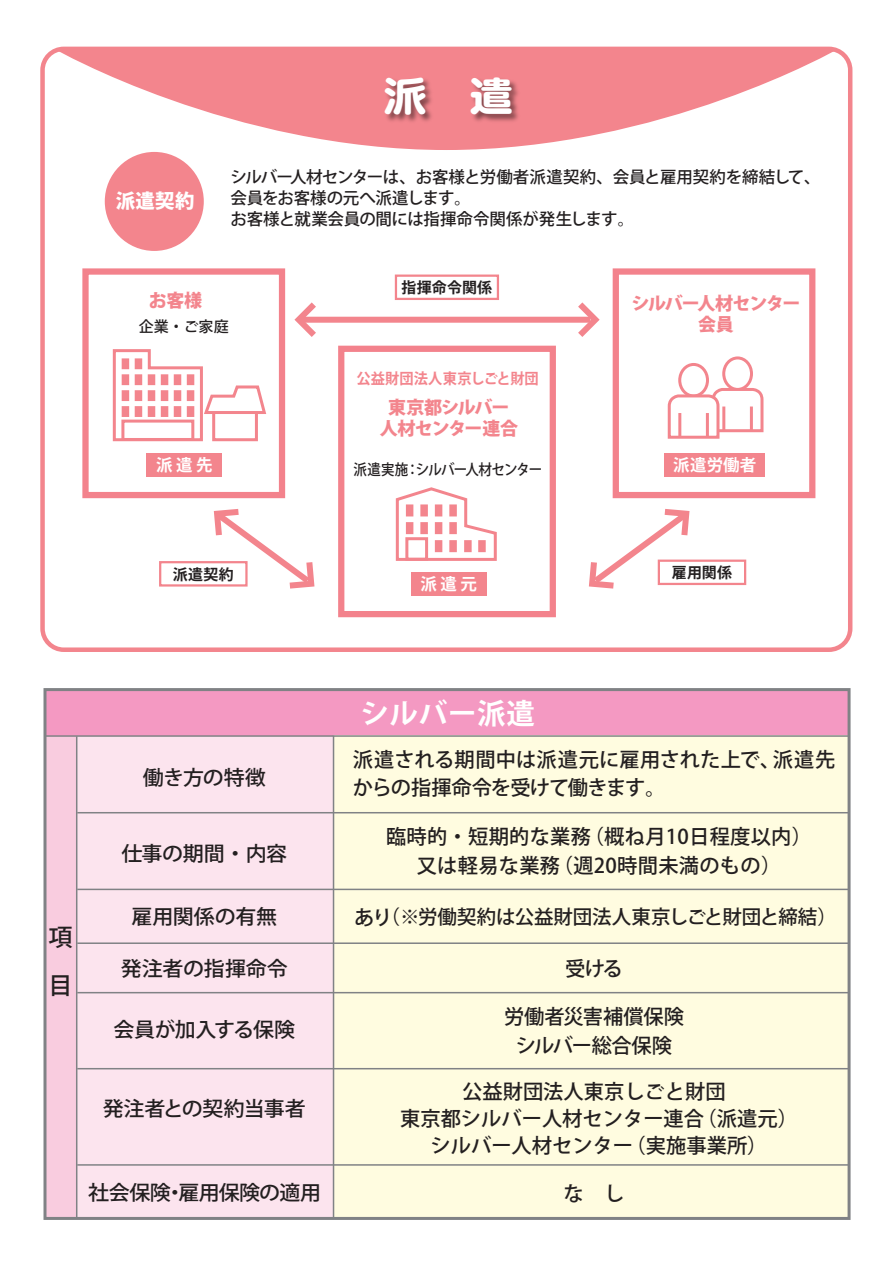
<style>
.page{position:relative;width:893px;height:1263px;background:#fff}
.page>*{position:absolute;margin:0;border:0;box-sizing:border-box;transform-origin:0 0}
.t1{font:700 39px "Shin M Go Pro";color:#fff;scale:1.1 1}
.t2{font:700 28.5px "Koz Go Pro";letter-spacing:.025em;color:#fff}
.t3{font:500 24px/48px "Koz Go Pro";color:#231f20}
.t4{font:500 20.25px/28.5px "Koz Go Pro";color:#231f20;text-align:center}
.t5{font:500 20.25px "Koz Go Pro";color:#231f20;scale:1.04 1}
.t6{font:500 20.25px "Koz Go Pro";letter-spacing:-.025em;color:#231f20;scale:1.04 1}
.t7{font:500 20.25px "Koz Go Pro";letter-spacing:-.035em;color:#231f20;scale:1.04 1}
.t8{font:500 19.5px "Koz Go Pro";letter-spacing:-.015em;color:#231f20}
.t9{font:800 19.5px "Koz Go Pro";color:#fff}
.t10{font:800 18px/21px "Koz Go Pro";letter-spacing:-.05em;color:#f3858d;text-align:center}
.t11{font:800 18px/21px "Koz Go Pro";letter-spacing:-.07em;color:#f3858d;text-align:center}
.t12{font:500 16.5px/21px "Koz Go Pro";letter-spacing:-.02em;color:#231f20}
.t13{font:700 16.5px "Koz Go Pro";letter-spacing:.01em;color:#fff}
.t14{font:500 15px "Koz Go Pro";letter-spacing:-.06em;color:#231f20;scale:.9 1}
.t15{font:700 15px "Koz Go Pro";letter-spacing:.01em;color:#231f20}
.t16{font:700 15px "Koz Go Pro";color:#f3858d;scale:.95 1}
.t17{font:500 15px "Koz Go Pro";letter-spacing:-.035em;color:#231f20}
.s1{font-size:20.25px}
</style>
<div class="page">
<div style="left:45px;top:689px;width:804px;height:47px;background:#f499c2"></div>
<div style="left:77px;top:737px;width:256px;height:480px;background:#fce4ee"></div>
<div style="left:334px;top:735px;width:516px;height:482px;background:#fffce0"></div>
<div style="left:40px;top:47px;width:812px;height:605px;border:4px solid #f3858d;border-radius:21px"></div>
<div style="left:45px;top:736px;width:32px;height:482px;background:#f9ccdf"></div>
<svg style="left:56px;top:50px;width:781px;height:100px;fill:#f3858d"></svg>
<img style="left:382px;top:74px;width:143px;height:55px">
<div style="left:44px;top:688px;width:806px;height:532px;border:3px solid #808285"></div>
<hr style="left:45px;top:735px;width:804px;height:2px;background:#808285">
<hr style="left:77px;top:812px;width:772px;height:1px;background:#808285">
<hr style="left:77px;top:889px;width:772px;height:1px;background:#808285">
<hr style="left:77px;top:992px;width:772px;height:1px;background:#808285">
<hr style="left:77px;top:942px;width:772px;height:2px;background:#808285">
<hr style="left:77px;top:1068px;width:772px;height:1px;background:#808285">
<hr style="left:77px;top:1164px;width:772px;height:2px;background:#808285">
<hr style="left:333px;top:735px;width:1px;height:483px;background:#808285">
<hr style="left:76px;top:736px;width:1px;height:482px;background:#808285">
<div style="left:146px;top:453px;width:76px;height:24px;background:#f3858d"></div>
<div style="left:411px;top:572px;width:75px;height:23px;background:#f3858d"></div>
<div style="left:665px;top:453px;width:100px;height:24px;background:#f3858d"></div>
<div style="left:159px;top:561px;width:89px;height:26px;border:2px solid #f3858d"></div>
<div style="left:658px;top:560px;width:88px;height:25px;border:2px solid #f3858d"></div>
<div style="left:395px;top:275px;width:104px;height:25px;border:2px solid #f3858d"></div>
<div style="left:302px;top:317px;width:289px;height:6px;background:#f3858d"></div>
<svg style="left:294px;top:302px;width:28px;height:35px"></svg>
<svg style="left:572px;top:302px;width:28px;height:35px"></svg>
<svg style="left:211px;top:509px;width:104px;height:80px"></svg>
<svg style="left:589px;top:509px;width:104px;height:80px"></svg>
<div style="left:613px;top:268px;width:202px;height:230px;border:6px solid #f3828c"></div>
<div style="left:338px;top:346px;width:218px;height:271px;border:6px solid #f3828c"></div>
<div style="left:105px;top:152px;width:99px;height:99px;background:#f3858d;border-radius:50%"></div>
<svg style="left:395px;top:487px;width:102px;height:74px"></svg>
<div style="left:406px;top:504px;width:7px;height:12px;background:#f3858d"></div>
<div style="left:406px;top:522px;width:7px;height:12px;background:#f3858d"></div>
<div style="left:420px;top:504px;width:8px;height:12px;background:#f3858d"></div>
<div style="left:420px;top:522px;width:8px;height:12px;background:#f3858d"></div>
<div style="left:435px;top:504px;width:7px;height:12px;background:#f3858d"></div>
<div style="left:435px;top:522px;width:7px;height:12px;background:#f3858d"></div>
<div style="left:449px;top:504px;width:8px;height:12px;background:#f3858d"></div>
<div style="left:449px;top:522px;width:8px;height:12px;background:#f3858d"></div>
<div style="left:435px;top:540px;width:7px;height:12px;background:#f3858d"></div>
<div style="left:449px;top:540px;width:8px;height:12px;background:#f3858d"></div>
<div style="left:405px;top:537px;width:23px;height:24px;background:#fff;border:3px solid #f3858d"></div>
<div style="left:464px;top:540px;width:8px;height:12px;background:#f3858d"></div>
<div style="left:478px;top:540px;width:8px;height:12px;background:#f3858d"></div>
<div style="left:722px;top:356px;width:31px;height:35px;border:3px solid #f3858d;border-radius:50%"></div>
<div style="left:678px;top:363px;width:31px;height:34px;border:3px solid #f3858d;border-radius:50%"></div>
<svg style="left:667px;top:389px;width:97px;height:50px"></svg>
<hr style="left:678px;top:413px;width:3px;height:24px;background:#f3858d">
<hr style="left:706px;top:413px;width:3px;height:24px;background:#f3858d">
<div style="left:82px;top:268px;width:203px;height:230px;border:6px solid #f3828c"></div>
<svg style="left:112px;top:349px;width:155px;height:93px"></svg>
<div style="left:122px;top:358px;width:7px;height:11px;background:#f3858d"></div>
<div style="left:122px;top:374px;width:7px;height:11px;background:#f3858d"></div>
<div style="left:122px;top:390px;width:7px;height:11px;background:#f3858d"></div>
<div style="left:122px;top:406px;width:7px;height:11px;background:#f3858d"></div>
<div style="left:135px;top:358px;width:7px;height:11px;background:#f3858d"></div>
<div style="left:135px;top:374px;width:7px;height:11px;background:#f3858d"></div>
<div style="left:135px;top:390px;width:7px;height:11px;background:#f3858d"></div>
<div style="left:135px;top:406px;width:7px;height:11px;background:#f3858d"></div>
<div style="left:148px;top:374px;width:7px;height:11px;background:#f3858d"></div>
<div style="left:148px;top:390px;width:7px;height:11px;background:#f3858d"></div>
<div style="left:148px;top:406px;width:7px;height:11px;background:#f3858d"></div>
<div style="left:161px;top:374px;width:7px;height:11px;background:#f3858d"></div>
<div style="left:161px;top:390px;width:7px;height:11px;background:#f3858d"></div>
<div style="left:161px;top:406px;width:7px;height:11px;background:#f3858d"></div>
<div style="left:174px;top:374px;width:7px;height:11px;background:#f3858d"></div>
<div style="left:174px;top:390px;width:7px;height:11px;background:#f3858d"></div>
<div style="left:174px;top:406px;width:7px;height:11px;background:#f3858d"></div>
<div style="left:187px;top:374px;width:7px;height:11px;background:#f3858d"></div>
<div style="left:187px;top:390px;width:7px;height:11px;background:#f3858d"></div>
<div style="left:187px;top:406px;width:7px;height:11px;background:#f3858d"></div>
<div style="left:121px;top:420px;width:73px;height:21px;background:#fff;border:3px solid #f3858d"></div>
<p class="t9" style="left:116px;top:188px;width:80px">派遣契約</p>
<h1 class="t1" style="left:384px;top:64px;width:119px">派　遣</h1>
<p class="t12" style="left:231px;top:167px;width:592px">シルバー人材センターは、お客様と労働者派遣契約、会員と雇用契約を締結して、会員をお客様の元へ派遣します。<br>お客様と就業会員の間には指揮命令関係が発生します。</p>
<p class="t10" style="left:149px;top:291px;width:55px">お客様</p>
<p class="t17" style="left:139px;top:317px;width:91px">企業・ご家庭</p>
<p class="t13" style="left:156px;top:455px;width:58px">派 遣 先</p>
<p class="t15" style="left:402px;top:278px;width:92px">指揮命令関係</p>
<p class="t16" style="left:356px;top:368px;width:194px">公益財団法人東京しごと財団</p>
<p class="t10" style="left:380px;top:398px;width:140px">東京都シルバー人材センター連合</p>
<p class="t14" style="left:354px;top:460px;width:211px">派遣実施：シルバー人材センター</p>
<p class="t11" style="left:631px;top:294px;width:170px">シルバー人材センター会員</p>
<p class="t13" style="left:673px;top:455px;width:85px">派遣労働者</p>
<p class="t15" style="left:173px;top:564px;width:62px">派遣契約</p>
<p class="t15" style="left:672px;top:562px;width:62px">雇用関係</p>
<p class="t13" style="left:420px;top:573px;width:58px">派 遣 元</p>
<p class="t3" style="left:49px;top:915px;width:25px">項目</p>
<p class="t5" style="left:143px;top:764px;width:120px">働き方の特徴</p>
<h2 class="t2" style="left:360px;top:695px;width:176px">シルバー派遣</h2>
<p class="t4" style="left:353px;top:746px;width:484px;text-align:left">派遣される期間中は派遣元に雇用された上で、派遣先からの指揮命令を受けて働きます。</p>
<p class="t4" style="left:386px;top:823px;width:428px">臨時的・短期的な業務（概ね月10日程度以内）又は軽易な業務（週20時間未満のもの）</p>
<p class="t8" style="left:354px;top:904px;width:484px"><span class="s1">あり</span>（※労働契約は公益財団法人東京しごと財団と締結）</p>
<p class="t5" style="left:121px;top:840px;width:161px">仕事の期間・内容</p>
<p class="t5" style="left:131px;top:903px;width:142px">雇用関係の有無</p>
<p class="t5" style="left:121px;top:955px;width:162px">発注者の指揮命令</p>
<p class="t4" style="left:565px;top:955px;width:59px">受ける</p>
<p class="t7" style="left:113px;top:1017px;width:176px">会員が加入する保険</p>
<p class="t5" style="left:103px;top:1096px;width:197px">発注者との契約当事者</p>
<p class="t6" style="left:88px;top:1180px;width:226px">社会保険・雇用保険の適用</p>
<p class="t4" style="left:504px;top:1003px;width:181px">労働者災害補償保険シルバー総合保険</p>
<p class="t4" style="left:400px;top:1079px;width:399px;line-height:27px">公益財団法人東京しごと財団<br>東京都シルバー人材センター連合（派遣元）シルバー人材センター（実施事業所）</p>
<p class="t4" style="left:564px;top:1181px;width:62px">な　し</p>
</div>
